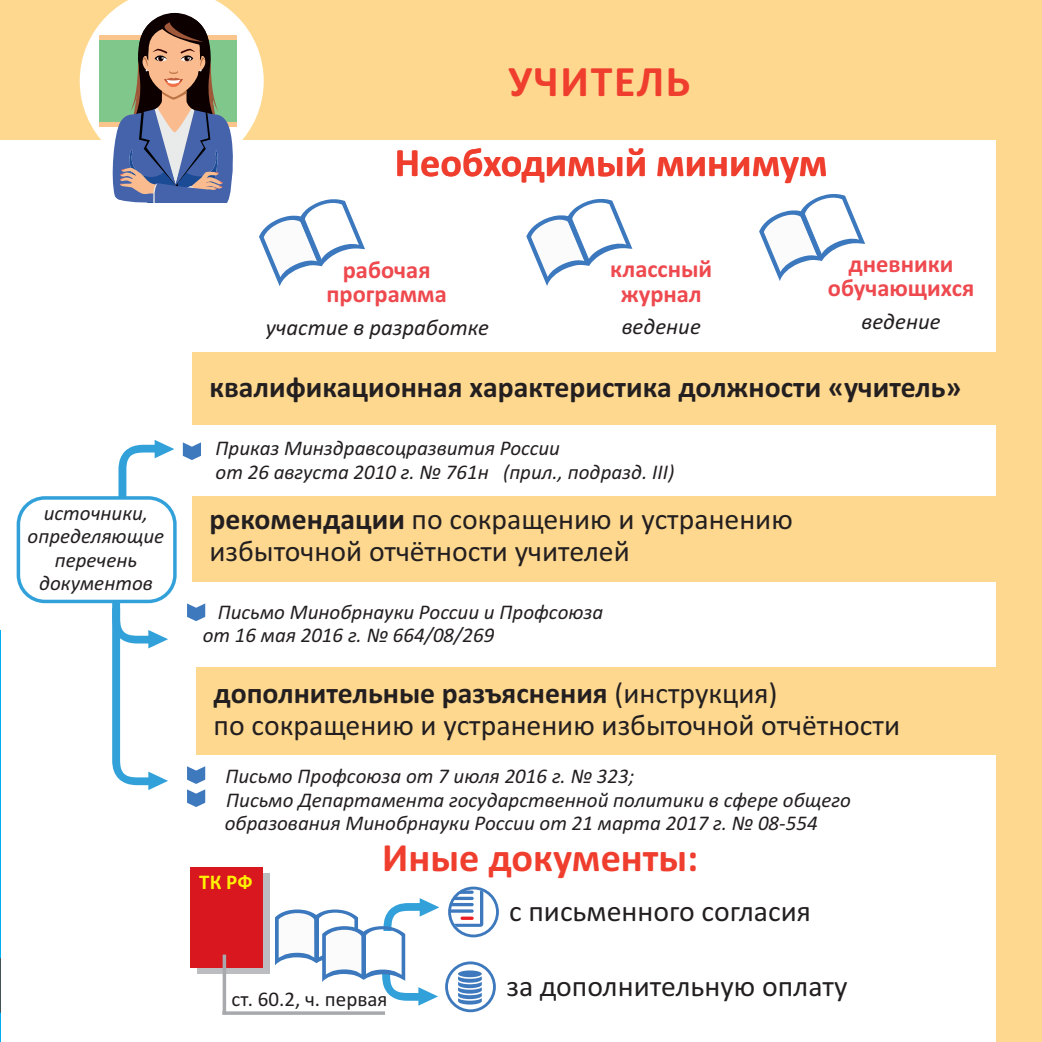
<style>
.page{position:relative;width:1042px;height:1042px;background:#fff}
.page>*{position:absolute;margin:0;border:0;box-sizing:border-box;transform-origin:0 0}
.t1{font:700 43.75px "Calibri";letter-spacing:.04em;color:#ef3e2e}
.t2{font:700 40.25px "Calibri";color:#ef3e2e}
.t3{font:29.75px/32.2px "Calibri";color:#231f20}
.t4{font:700 29.75px "Calibri";color:#231f20}
.t5{font:700 24.5px/24.5px "Calibri";color:#ee494e;text-align:center}
.t6{font:italic 22.75px "Calibri";color:#231f20}
.t7{font:italic 21px/23.4px "Calibri";color:#231f20}
.t8{font:21px "Calibri";color:#231f20}
.t9{font:700 21px "Calibri";color:#fff101}
.s1{font-weight:700}
</style>
<div class="page">
<div style="left:197px;top:873px;width:73px;height:100px;background:#bcbdc0"></div>
<div style="left:190px;top:867px;width:73px;height:100px;background:#d8171f"></div>
<hr style="left:0;top:631px;width:1px;height:411px;background:#00aeef">
<svg style="left:0;top:958px;width:1px;height:55px"></svg>
<svg style="left:526px;top:199px;width:106px;height:87px"></svg>
<svg style="left:759px;top:194px;width:106px;height:87px"></svg>
<svg style="left:275px;top:898px;width:163px;height:107px"></svg>
<div style="left:361px;top:932px;width:5px;height:46px;background:#3c78bd"></div>
<div style="left:192px;top:353px;width:827px;height:72px;background:#fed88f"></div>
<div style="left:192px;top:496px;width:805px;height:86px;background:#fed88f"></div>
<div style="left:196px;top:667px;width:831px;height:88px;background:#fed88f"></div>
<div style="left:0;top:0;width:1027px;height:140px;background:#fed88f"></div>
<div style="left:997px;top:0;width:45px;height:1042px;background:#fed88f"></div>
<svg style="left:222px;top:1011px;width:163px;height:4px"></svg>
<hr style="left:223px;top:954px;width:3px;height:60px;background:#a8a9ad">
<svg style="left:445px;top:961px;width:51px;height:51px"></svg>
<svg style="left:448px;top:886px;width:51px;height:51px"></svg>
<hr style="left:450px;top:903px;width:24px;height:3px;background:#3e79bd;border-radius:2px">
<hr style="left:453px;top:897px;width:21px;height:3px;background:#3e79bd;border-radius:2px">
<svg style="left:459px;top:890px;width:15px;height:4px"></svg>
<hr style="left:449px;top:909px;width:25px;height:3px;background:#3e79bd;border-radius:2px">
<svg style="left:460px;top:916px;width:14px;height:4px"></svg>
<svg style="left:183px;top:442px;width:18px;height:18px"></svg>
<svg style="left:187px;top:603px;width:18px;height:18px"></svg>
<svg style="left:187px;top:766px;width:18px;height:41px"></svg>
<svg style="left:80px;top:0;width:285px;height:286px"></svg>
<svg style="left:17px;top:440px;width:160px;height:350px"></svg>
<p class="t7" style="left:28px;top:501px;width:138px;text-align:center">источники, определяющие перечень документов</p>
<h1 class="t1" style="left:508px;top:55px;width:183px">учИТЕль</h1>
<h2 class="t2" style="left:395px;top:138px;width:434px">Необходимый минимум</h2>
<p class="t5" style="left:326px;top:257px;width:122px">рабочая программа</p>
<p class="t5" style="left:610px;top:256px;width:103px">классный журнал</p>
<p class="t6" style="left:622px;top:313px;width:81px">ведение</p>
<p class="t6" style="left:266px;top:314px;width:225px">участие в разработке</p>
<p class="t5" style="left:828px;top:251px;width:148px">дневники обучающихся</p>
<p class="t6" style="left:861px;top:307px;width:81px">ведение</p>
<h3 class="t4" style="left:209px;top:369px;width:754px">квалификационная характеристика должности «учитель»</h3>
<p class="t7" style="left:216px;top:436px;width:460px">Приказ Минздравсоцразвития России<br>от 26 августа 2010 г. № 761н (прил., подразд. III)</p>
<h3 class="t3" style="left:209px;top:502px;width:585px"><span class="s1">рекомендации</span> по сокращению и устранению избыточной отчётности учителей</h3>
<p class="t7" style="left:203px;top:600px;width:402px;text-indent:15px">Письмо Минобрнауки России и Профсоюза от 16 мая 2016 г. № 664/08/269</p>
<h3 class="t3" style="left:214px;top:677px;width:688px"><span class="s1">дополнительные разъяснения</span> (инструкция)<br>по сокращению и устранению избыточной отчётности</h3>
<p class="t7" style="left:225px;top:764px;width:628px">Письмо Профсоюза от 7 июля 2016 г. № 323;<br>Письмо Департамента государственной политики в сфере общего образования Минобрнауки России от 21 марта 2017 г. № 08-554</p>
<p class="t9" style="left:199px;top:869px;width:55px">ТК РФ</p>
<h2 class="t2" style="left:382px;top:833px;width:317px">Иные документы:</h2>
<h3 class="t3" style="left:509px;top:894px;width:303px">с письменного согласия</h3>
<p class="t8" style="left:232px;top:986px;width:157px">ст. 60.2, ч. первая</p>
<h3 class="t3" style="left:506px;top:969px;width:343px">за дополнительную оплату</h3>
</div>
